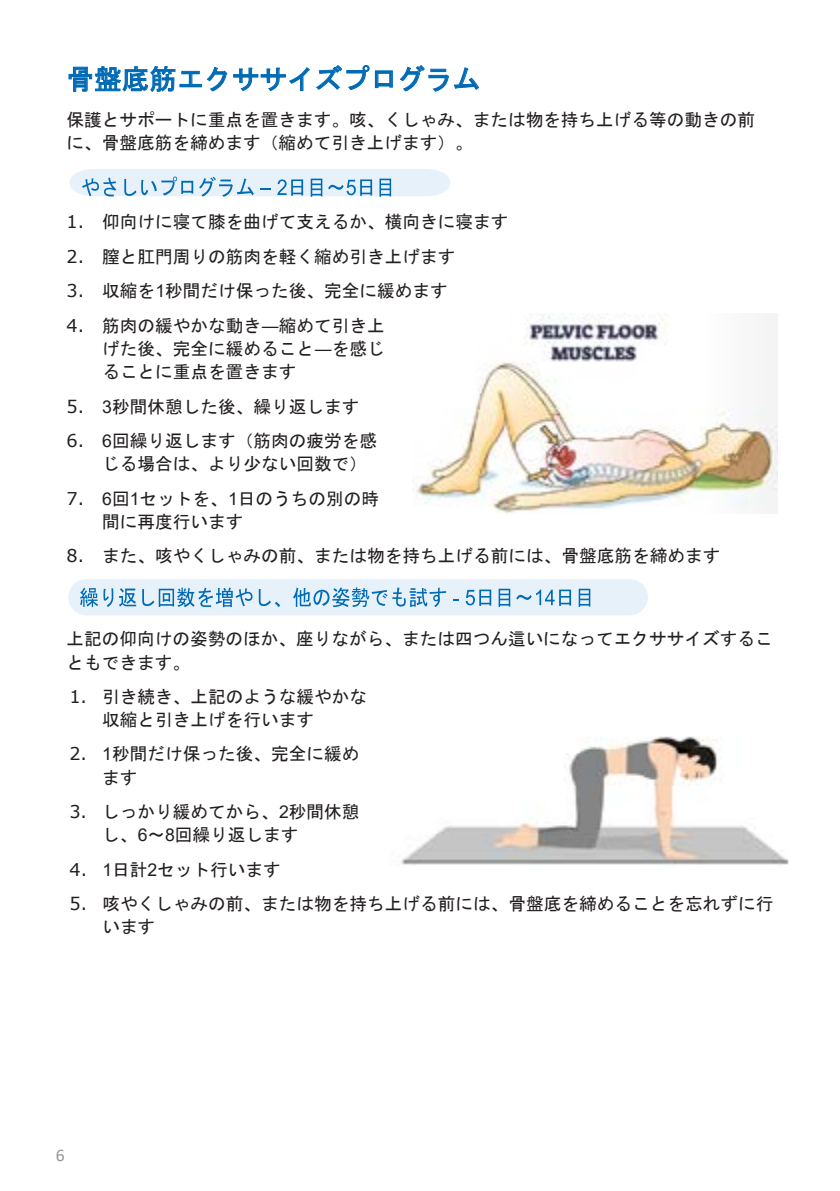
<style>
.page{position:relative;width:840px;height:1191px;background:#fff}
.page>*{position:absolute;margin:0;border:0;box-sizing:border-box;transform-origin:0 0}
.t1{font:27.6px "MS Gothic";color:#006ab5}
.t2{font:17.6px/23px "MS Gothic";color:#231f20}
.t3{font:17.6px "Calibri";color:#949698}
.s1{font-family:"Verdana"}
.s2{font-family:"Arial"}
</style>
<div class="page">
<svg style="left:68px;top:579px;width:579px;height:36px;background:#c9e0f1"></svg>
<svg style="left:69px;top:169px;width:381px;height:27px;background:#cbe1f1"></svg>
<img style="left:412px;top:314px;width:364px;height:200px">
<img style="left:401px;top:736px;width:388px;height:129px">
<h1 class="t1" style="left:66px;top:65px;width:415px">骨盤底筋エクササイズプログラム</h1>
<p class="t2" style="left:66px;top:108px;width:689px">保護とサポートに重点を置きます。咳、くしゃみ、または物を持ち上げる等の動きの前に、骨盤底筋を締めます（縮めて引き上げます）。</p>
<p class="t2" style="left:66px;top:210px;width:443px"><span class="s1">1.</span> 仰向けに寝て膝を曲げて支えるか、横向きに寝ます</p>
<p class="t2" style="left:66px;top:245px;width:390px"><span class="s1">2.</span> 膣と肛門周りの筋肉を軽く縮め引き上げます</p>
<p class="t2" style="left:66px;top:279px;width:382px"><span class="s1">3.</span> 収縮を<span class="s2">1</span>秒間だけ保った後、完全に緩めます</p>
<p class="t2" style="left:102px;top:314px;width:284px;text-align:justify;text-indent:-36px"><span class="s1">4.</span> 筋肉の緩やかな動き<span class="s2">―</span>縮めて引き上げた後、完全に緩めること<span class="s2">―</span>を感じることに重点を置きます</p>
<p class="t2" style="left:66px;top:395px;width:294px"><span class="s1">5.</span> <span class="s2">3</span>秒間休憩した後、繰り返します</p>
<p class="t2" style="left:102px;top:429px;width:276px;text-indent:-36px"><span class="s1">6.</span> <span class="s2">6</span>回繰り返します（筋肉の疲労を感じる場合は、より少ない回数で）</p>
<p class="t2" style="left:102px;top:487px;width:278px;text-indent:-36px"><span class="s1">7.</span> <span class="s2">6</span>回<span class="s2">1</span>セットを、<span class="s2">1</span>日のうちの別の時間に再度行います</p>
<p class="t2" style="left:66px;top:544px;width:655px"><span class="s1">8.</span> また、咳やくしゃみの前、または物を持ち上げる前には、骨盤底筋を締めます</p>
<p class="t2" style="left:66px;top:627px;width:707px">上記の仰向けの姿勢のほか、座りながら、または四つん這いになってエクササイズすることもできます。</p>
<p class="t2" style="left:102px;top:685px;width:266px;text-indent:-33px"><span class="s1">1.</span> 引き続き、上記のような緩やかな収縮と引き上げを行います</p>
<p class="t2" style="left:102px;top:742px;width:258px;text-indent:-33px"><span class="s1">2.</span> <span class="s2">1</span>秒間だけ保った後、完全に緩めます</p>
<p class="t2" style="left:102px;top:800px;width:258px;text-indent:-33px"><span class="s1">3.</span> しっかり緩めてから、<span class="s2">2</span>秒間休憩し、<span class="s2">6</span>～<span class="s2">8</span>回繰り返します</p>
<p class="t2" style="left:69px;top:857px;width:213px"><span class="s1">4.</span> <span class="s2">1</span>日計<span class="s2">2</span>セット行います</p>
<p class="t2" style="left:102px;top:892px;width:672px;text-indent:-33px"><span class="s1">5.</span> 咳やくしゃみの前、または物を持ち上げる前には、骨盤底を締めることを忘れずに行います</p>
<p class="t3" style="left:56px;top:1143px;width:10px">6</p>
</div>
